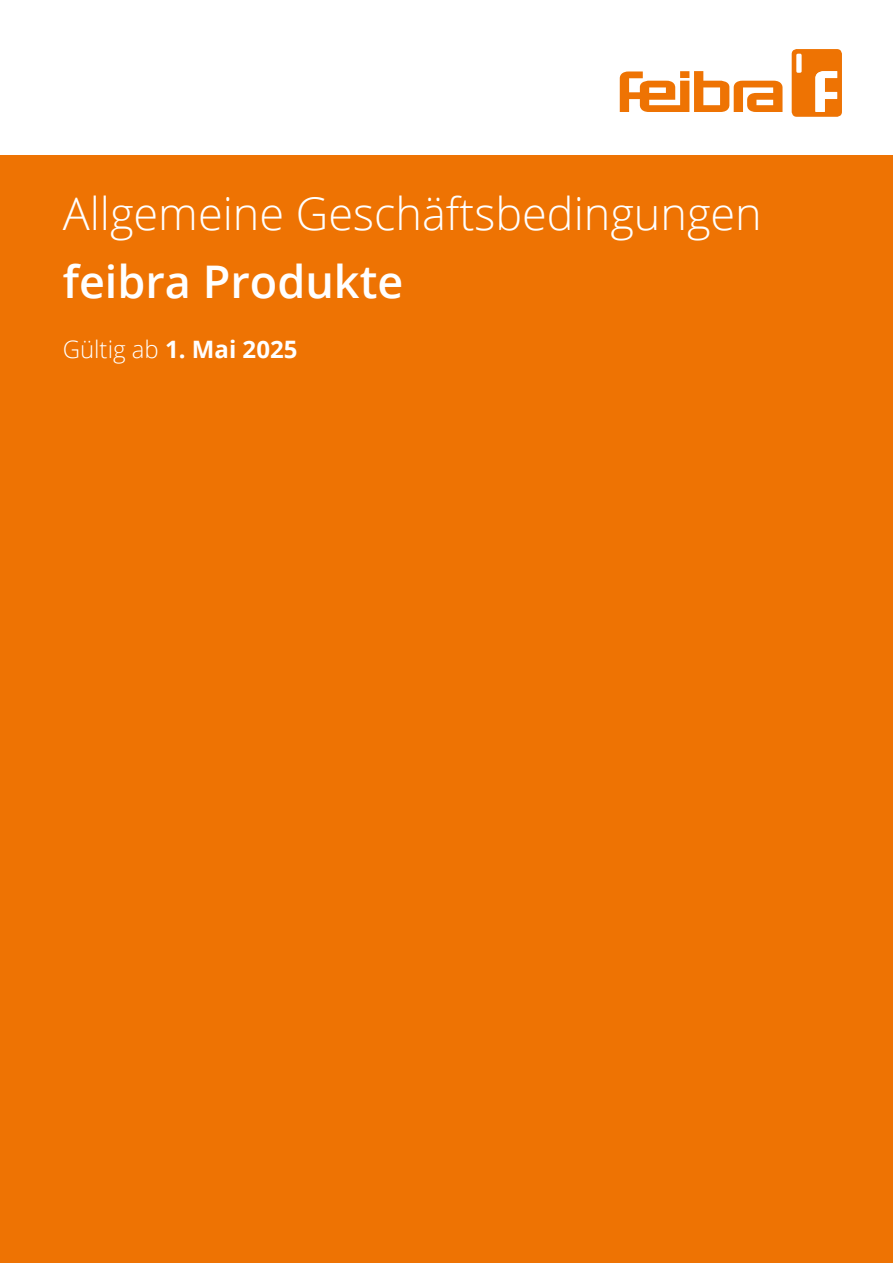
<style>
.page{position:relative;width:893px;height:1263px;background:#fff}
.page>*{position:absolute;margin:0;border:0;box-sizing:border-box;transform-origin:0 0}
.t1{font:300 45px "Open Sans";color:#fff}
.t2{font:600 45px "Open Sans";color:#fff}
.t3{font:700 24px "Open Sans";color:#fff}
.s1{font-weight:300}
</style>
<div class="page">
<div style="left:792px;top:49px;width:50px;height:68px;background:#ee7303;border-radius:5px"></div>
<svg style="left:620px;top:71px;width:162px;height:41px"></svg>
<svg style="left:815px;top:71px;width:22px;height:41px"></svg>
<div style="left:796px;top:54px;width:6px;height:19px;background:#fff;border-radius:2px"></div>
<div style="left:0;top:155px;width:893px;height:1108px;background:#ee7303"></div>
<p class="t1" style="left:63px;top:183px;width:701px">Allgemeine Geschäftsbedingungen</p>
<p class="t2" style="left:63px;top:250px;width:342px">feibra Produkte</p>
<p class="t3" style="left:63px;top:332px;width:236px"><span class="s1">Gültig ab</span> 1. Mai 2025</p>
</div>
